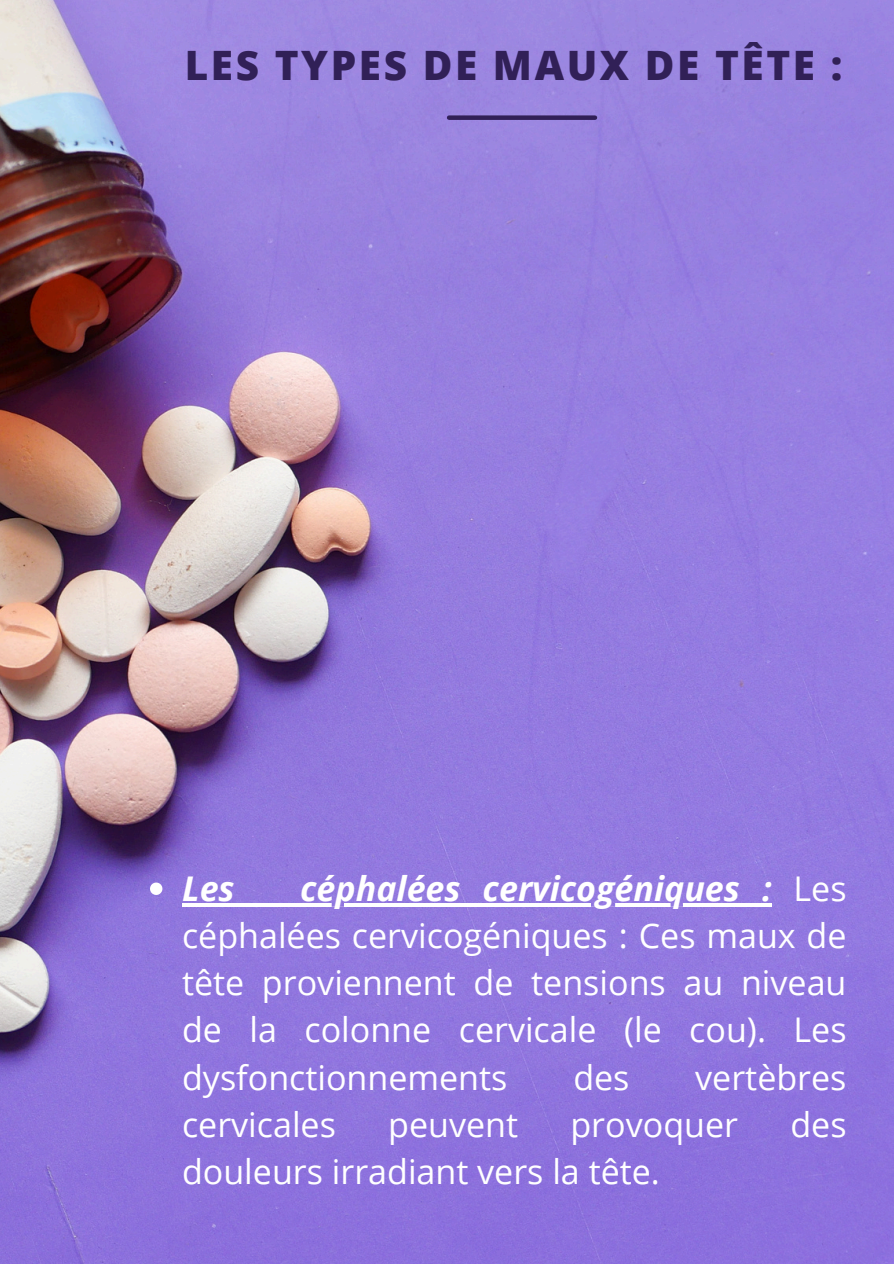
<style>
.page{position:relative;width:894px;height:1264px;background:#fff}
.page>*{position:absolute;margin:0;border:0;box-sizing:border-box;transform-origin:0 0}
.t1{font:800 40.5px "Open Sans";letter-spacing:.065em;color:#312057}
.t2{font:34.05px/47.2px "Open Sans";color:#fff;text-align:justify}
.t3{font:italic 700 34.05px "Open Sans";color:#fff}
.s1{font-weight:700;font-style:italic}
</style>
<div class="page">
<img style="left:0;top:0;width:893px;height:1263px">
<div style="left:449px;top:115px;width:145px;height:5px;background:#312057"></div>
<svg style="left:150px;top:882px;width:12px;height:13px"></svg>
<svg style="left:182px;top:902px;width:53px;height:4px"></svg>
<svg style="left:235px;top:902px;width:65px;height:4px"></svg>
<svg style="left:300px;top:902px;width:471px;height:4px"></svg>
<h1 class="t1" style="left:185px;top:37px;width:659px">LES TYPES DE MAUX DE TÊTE :</h1>
<p class="t2" style="left:182px;top:863px;width:666px;text-indent:118px"><span class="s1">céphalées cervicogéniques :</span> Les céphalées cervicogéniques : Ces maux de tête proviennent de tensions au niveau de la colonne cervicale (le cou). Les dysfonctionnements</p>
<p class="t3" style="left:182px;top:864px;width:54px">Les</p>
<p class="t2" style="left:573px;top:1052px;width:58px">des</p>
<p class="t2" style="left:695px;top:1052px;width:153px">vertèbres</p>
<p class="t2" style="left:182px;top:1100px;width:155px">cervicales</p>
<p class="t2" style="left:388px;top:1100px;width:131px">peuvent</p>
<p class="t2" style="left:570px;top:1100px;width:169px">provoquer</p>
<p class="t2" style="left:790px;top:1100px;width:58px">des</p>
<p class="t2" style="left:182px;top:1147px;width:479px">douleurs irradiant vers la tête.</p>
</div>
